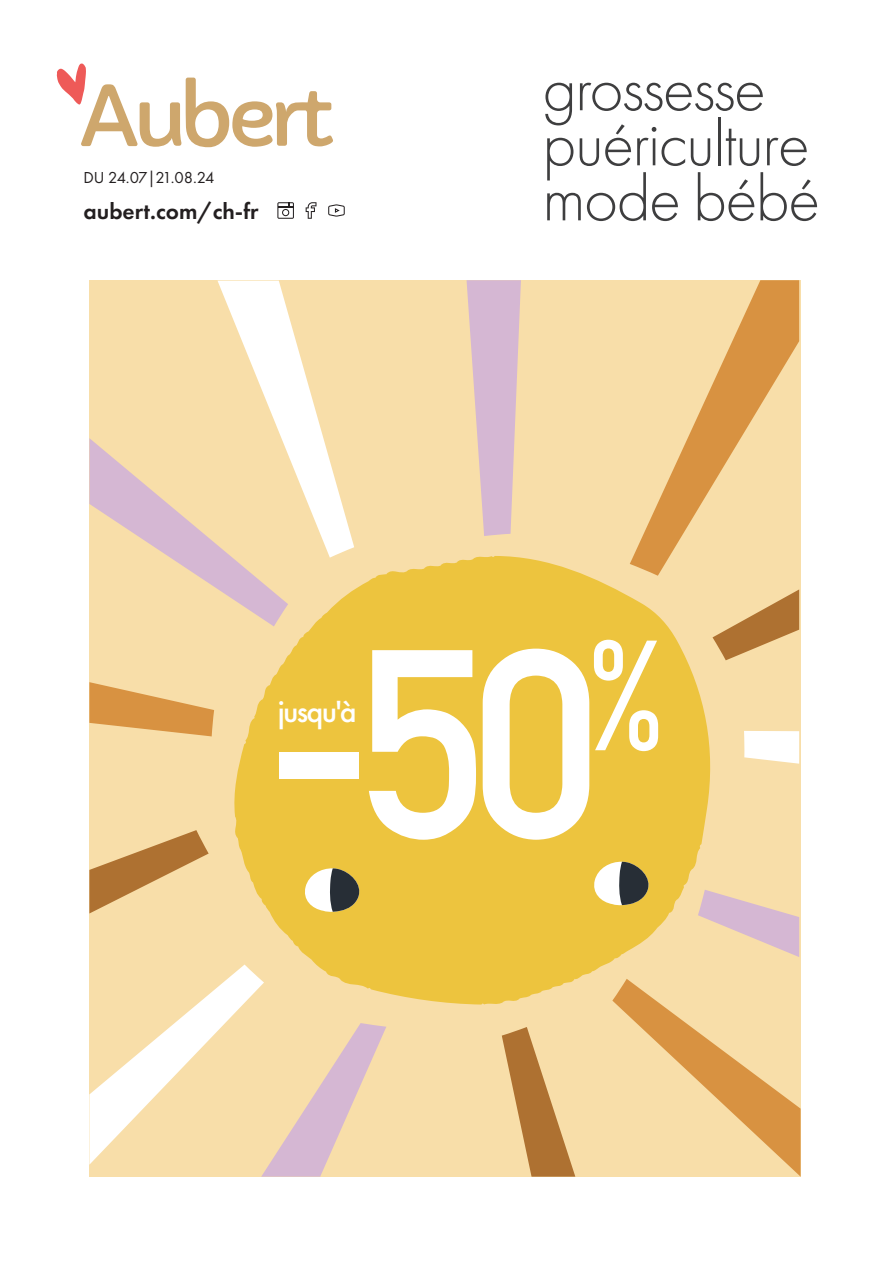
<style>
.page{position:relative;width:893px;height:1263px;background:#fff}
.page>*{position:absolute;margin:0;border:0;box-sizing:border-box;transform-origin:0 0}
.t1{font:700 264.15px "DIN Alternate";color:#fff}
.t2{font:700 153.9px "DIN Alternate";color:#fff}
.t3{font:300 66.15px/55.1px "Futura PT";letter-spacing:-.025em;color:#3e3e3f}
.t4{font:500 31.8px "Futura PT";letter-spacing:-.05em;color:#fff}
.t5{font:600 23.25px "Futura PT";color:#231f20}
.t6{font:16.5px "Futura PT";letter-spacing:-.055em;color:#231f20}
</style>
<div class="page">
<svg style="left:57px;top:63px;width:276px;height:85px"></svg>
<svg style="left:277px;top:202px;width:17px;height:17px"></svg>
<svg style="left:328px;top:204px;width:17px;height:13px"></svg>
<svg style="left:306px;top:202px;width:10px;height:17px"></svg>
<div style="left:89px;top:280px;width:712px;height:897px;background:#f8dea9"></div>
<svg style="left:716px;top:893px;width:83px;height:64px"></svg>
<svg style="left:744px;top:731px;width:55px;height:33px;background:#fefbf5"></svg>
<svg style="left:618px;top:1006px;width:183px;height:171px"></svg>
<svg style="left:634px;top:280px;width:165px;height:274px"></svg>
<svg style="left:716px;top:589px;width:83px;height:71px"></svg>
<svg style="left:502px;top:1027px;width:73px;height:150px"></svg>
<svg style="left:89px;top:682px;width:125px;height:54px"></svg>
<svg style="left:89px;top:830px;width:120px;height:83px"></svg>
<svg style="left:89px;top:281px;width:265px;height:317px"></svg>
<svg style="left:89px;top:976px;width:297px;height:201px"></svg>
<svg style="left:467px;top:280px;width:54px;height:256px"></svg>
<svg style="left:231px;top:554px;width:485px;height:452px;fill:#edc43e"></svg>
<svg style="left:591px;top:861px;width:61px;height:44px;background:#aba17b"></svg>
<svg style="left:302px;top:868px;width:61px;height:44px;background:#aba17b"></svg>
<p class="t6" style="left:84px;top:168px;width:133px">DU 24.07|21.08.24</p>
<p class="t5" style="left:84px;top:196px;width:177px">aubert.com/ch-fr</p>
<p class="t3" style="left:542px;top:61px;width:269px">grossesse puériculture</p>
<p class="t3" style="left:542px;top:171px;width:279px">mode bébé</p>
<h2 class="t2" style="left:586px;top:579px;width:81px">%</h2>
<h1 class="t1" style="left:265px;top:544px;width:336px">-50</h1>
<p class="t4" style="left:278px;top:692px;width:80px">jusqu'à</p>
</div>
